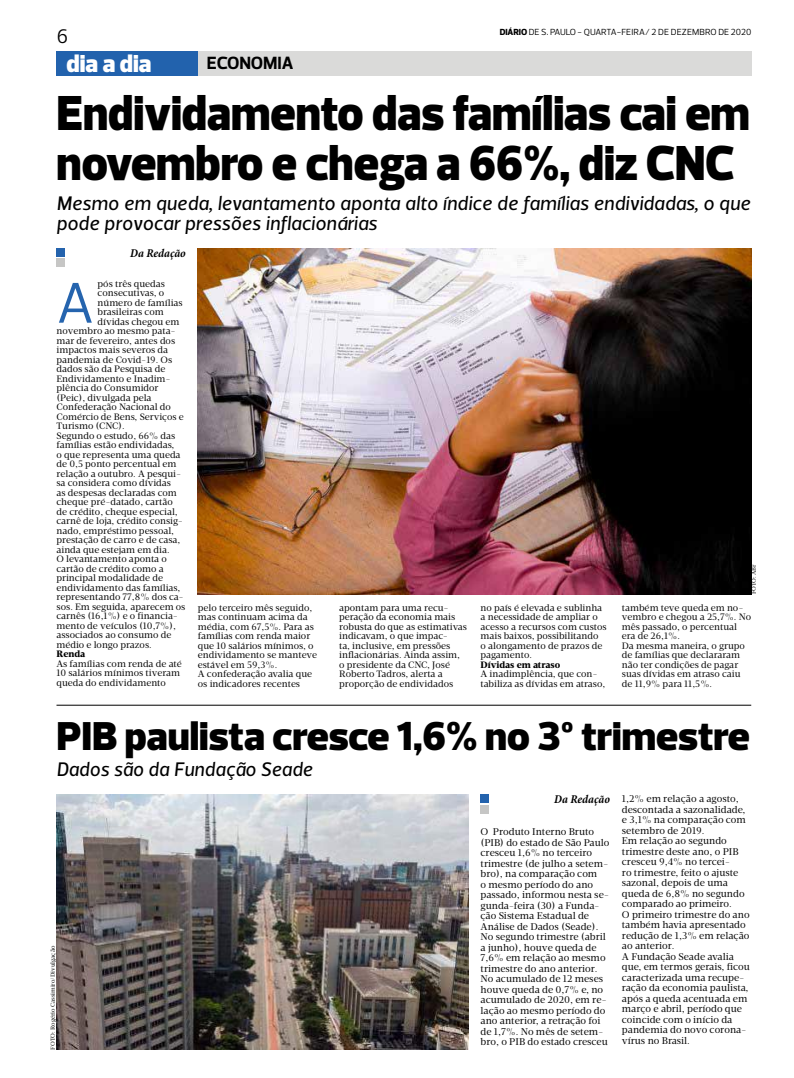
<style>
.page{position:relative;width:794px;height:1078px;background:#fff}
.page>*{position:absolute;margin:0;border:0;box-sizing:border-box;transform-origin:0 0}
.t1{font:58px "Prelo";color:#2564ae}
.t2{font:900 50px/50px "Prelo";color:#000;scale:.95 1}
.t3{font:900 41px "Prelo";color:#000}
.t4{font:900 25px "Prelo";color:#fff}
.t5{font:italic 20px/20px "Velino Sans";color:#000}
.t6{font:20px "Prelo";color:#000}
.t7{font:700 18px "Prelo";letter-spacing:-.01em;color:#000}
.t8{font:italic 700 condensed 12px "Minion Pro";letter-spacing:-.005em;color:#000}
.t9{font:10px/10.5px "Velino Text";color:#000}
.t10{font:9.5px/9.5px "Velino Text";color:#000}
.t11{font:900 9.5px "Velino Text";color:#000}
.t12{font:9px "Prelo";color:#000}
.t13{font:6px "Velino Text";color:#000}
.s1{font-weight:800}
</style>
<div class="page">
<div style="left:148px;top:51px;width:603px;height:24px;background:#dadad9"></div>
<div style="left:57px;top:51px;width:141px;height:24px;background:#2262ad"></div>
<hr style="left:56px;top:704px;width:695px;height:1px;background:#000">
<div style="left:480px;top:804px;width:9px;height:9px;background:#c6c6c5"></div>
<div style="left:480px;top:794px;width:9px;height:8px;background:#2463ad"></div>
<div style="left:56px;top:258px;width:9px;height:9px;background:#c6c6c5"></div>
<div style="left:56px;top:248px;width:9px;height:8px;background:#2463ad"></div>
<img style="left:56px;top:794px;width:412px;height:255px">
<img style="left:198px;top:248px;width:553px;height:346px">
<h3 class="t6" style="left:57px;top:24px;width:13px">6</h3>
<h3 class="t4" style="left:67px;top:48px;width:86px">dia a dia</h3>
<h3 class="t7" style="left:207px;top:52px;width:88px">ECONOMIA</h3>
<p class="t12" style="left:500px;top:27px;width:253px"><span class="s1">DIÁRIO</span> DE S. PAULO - QUARTA-FEIRA/ 2 DE DEZEMBRO DE 2020</p>
<h2 class="t2" style="left:56px;top:88px;width:731px">Endividamento das famílias cai em novembro e chega a 66%, diz CNC</h2>
<h3 class="t5" style="left:56px;top:193px;width:695px">Mesmo em queda, levantamento aponta alto índice de famílias endividadas, o que pode provocar pressões inflacionárias</h3>
<p class="t8" style="left:130px;top:245px;width:57px">Da Redação</p>
<h1 class="t1" style="left:56px;top:267px;width:39px">A</h1>
<p class="t10" style="left:98px;top:278px;width:69px">pós três quedas</p>
<p class="t10" style="left:98px;top:288px;width:68px">consecutivas, o</p>
<p class="t10" style="left:98px;top:297px;width:87px">número de famílias</p>
<p class="t10" style="left:98px;top:307px;width:68px">brasileiras com</p>
<p class="t10" style="left:98px;top:316px;width:83px">dívidas chegou em</p>
<p class="t10" style="left:56px;top:326px;width:121px">novembro ao mesmo pata-</p>
<p class="t10" style="left:56px;top:335px;width:120px">mar de fevereiro, antes dos</p>
<p class="t10" style="left:56px;top:345px;width:113px">impactos mais severos da</p>
<p class="t10" style="left:56px;top:354px;width:117px">pandemia de Covid-19. Os</p>
<p class="t10" style="left:56px;top:364px;width:110px">dados são da Pesquisa de</p>
<p class="t10" style="left:56px;top:373px;width:116px">Endividamento e Inadim-</p>
<p class="t10" style="left:56px;top:383px;width:104px">plência do Consumidor</p>
<p class="t10" style="left:56px;top:392px;width:97px">(Peic), divulgada pela</p>
<p class="t10" style="left:56px;top:402px;width:116px">Confederação Nacional do</p>
<p class="t10" style="left:56px;top:411px;width:129px">Comércio de Bens, Serviços e</p>
<p class="t10" style="left:56px;top:421px;width:70px">Turismo (CNC).</p>
<p class="t10" style="left:56px;top:430px;width:120px">Segundo o estudo, 66% das</p>
<p class="t10" style="left:56px;top:440px;width:119px">famílias estão endividadas,</p>
<p class="t10" style="left:56px;top:449px;width:126px">o que representa uma queda</p>
<p class="t10" style="left:56px;top:459px;width:122px">de 0,5 ponto percentual em</p>
<p class="t10" style="left:56px;top:468px;width:126px">relação a outubro. A pesqui-</p>
<p class="t10" style="left:56px;top:478px;width:116px">sa considera como dívidas</p>
<p class="t10" style="left:56px;top:487px;width:122px">as despesas declaradas com</p>
<p class="t10" style="left:56px;top:497px;width:118px">cheque pré-datado, cartão</p>
<p class="t10" style="left:56px;top:506px;width:123px">de crédito, cheque especial,</p>
<p class="t10" style="left:56px;top:516px;width:128px">carnê de loja, crédito consig-</p>
<p class="t10" style="left:56px;top:525px;width:119px">nado, empréstimo pessoal,</p>
<p class="t10" style="left:56px;top:535px;width:125px">prestação de carro e de casa,</p>
<p class="t10" style="left:56px;top:544px;width:115px">ainda que estejam em dia.</p>
<p class="t10" style="left:56px;top:554px;width:112px">O levantamento aponta o</p>
<p class="t10" style="left:56px;top:563px;width:109px">cartão de crédito como a</p>
<p class="t10" style="left:56px;top:573px;width:108px">principal modalidade de</p>
<p class="t10" style="left:56px;top:582px;width:125px">endividamento das famílias,</p>
<p class="t10" style="left:56px;top:592px;width:129px">representando 77,8% dos ca-</p>
<p class="t10" style="left:56px;top:601px;width:131px">sos. Em seguida, aparecem os</p>
<p class="t10" style="left:56px;top:611px;width:123px">carnês (16,1%) e o financia-</p>
<p class="t10" style="left:56px;top:620px;width:121px">mento de veículos (10,7%),</p>
<p class="t10" style="left:56px;top:630px;width:116px">associados ao consumo de</p>
<p class="t10" style="left:56px;top:639px;width:97px">médio e longo prazos.</p>
<p class="t11" style="left:56px;top:648px;width:30px">Renda</p>
<p class="t10" style="left:56px;top:658px;width:127px">As famílias com renda de até<br>10 salários mínimos tiveram queda do endividamento</p>
<p class="t10" style="left:198px;top:602px;width:121px">pelo terceiro mês seguido, mas continuam acima da média, com 67,5%. Para as famílias com renda maior que 10 salários mínimos, o endividamento se manteve estável em 59,3%.<br>A confederação avalia que os indicadores recentes</p>
<p class="t10" style="left:339px;top:602px;width:129px">apontam para uma recu&shy;peração da economia mais robusta do que as estimativas indicavam, o que impac-<br>ta, inclusive, em pressões inflacionárias. Ainda assim, o presidente da CNC, José<br>Roberto Tadros, alerta a proporção de endividados</p>
<p class="t10" style="left:480px;top:602px;width:128px">no país é elevada e sublinha a necessidade de ampliar o acesso a recursos com custos mais baixos, possibilitando<br>o alongamento de prazos de pagamento.</p>
<p class="t11" style="left:480px;top:658px;width:81px">Dívidas em atraso</p>
<p class="t10" style="left:480px;top:669px;width:126px">A inadimplência, que con&shy;tabiliza as dívidas em atraso,</p>
<p class="t13" style="left:750px;top:594px;width:32px;rotate:-90deg">FOTO: ABr</p>
<p class="t10" style="left:622px;top:602px;width:131px">também teve queda em no&shy;vembro e chegou a 25,7%. No mês passado, o percentual era de 26,1%.<br>Da mesma maneira, o grupo de famílias que declararam não ter condições de pagar suas dívidas em atraso caiu de 11,9% para 11,5%.</p>
<h3 class="t3" style="left:56px;top:710px;width:695px">PIB paulista cresce 1,6% no 3º trimestre</h3>
<p class="t8" style="left:554px;top:791px;width:57px">Da Redação</p>
<p class="t9" style="left:480px;top:826px;width:130px">O Produto Interno Bruto (PIB) do estado de São Paulo cresceu 1,6% no terceiro trimestre (de julho a setem&shy;bro), na comparação com<br>o mesmo período do ano passado, informou nesta se&shy;gunda-feira (30) a Funda&shy;ção Sistema Estadual de<br>Análise de Dados (Seade).<br>No segundo trimestre (abril a junho), houve queda de<br>7,6% em relação ao mesmo trimestre do ano anterior.<br>No acumulado de 12 meses houve queda de 0,7% e, no acumulado de 2020, em re&shy;lação ao mesmo período do ano anterior, a retração foi de 1,7%. No mês de setem&shy;bro, o PIB do estado cresceu</p>
<h3 class="t5" style="left:56px;top:758px;width:258px">Dados são da Fundação Seade</h3>
<p class="t9" style="left:622px;top:793px;width:130px">1,2% em relação a agosto, descontada a sazonalidade, e 3,1% na comparação com setembro de 2019.<br>Em relação ao segundo trimestre deste ano, o PIB cresceu 9,4% no tercei-<br>ro trimestre, feito o ajuste sazonal, depois de uma queda de 6,8% no segundo comparado ao primeiro.<br>O primeiro trimestre do ano também havia apresentado redução de 1,3% em relação ao anterior.<br>A Fundação Seade avalia que, em termos gerais, ficou caracterizada uma recupe&shy;ração da economia paulista, após a queda acentuada em março e abril, período que coincide com o início da pandemia do novo corona&shy;vírus no Brasil.</p>
<p class="t13" style="left:49px;top:1049px;width:105px;rotate:-90deg">FOTO: Rogério Cassimiro/Divulgação</p>
</div>
